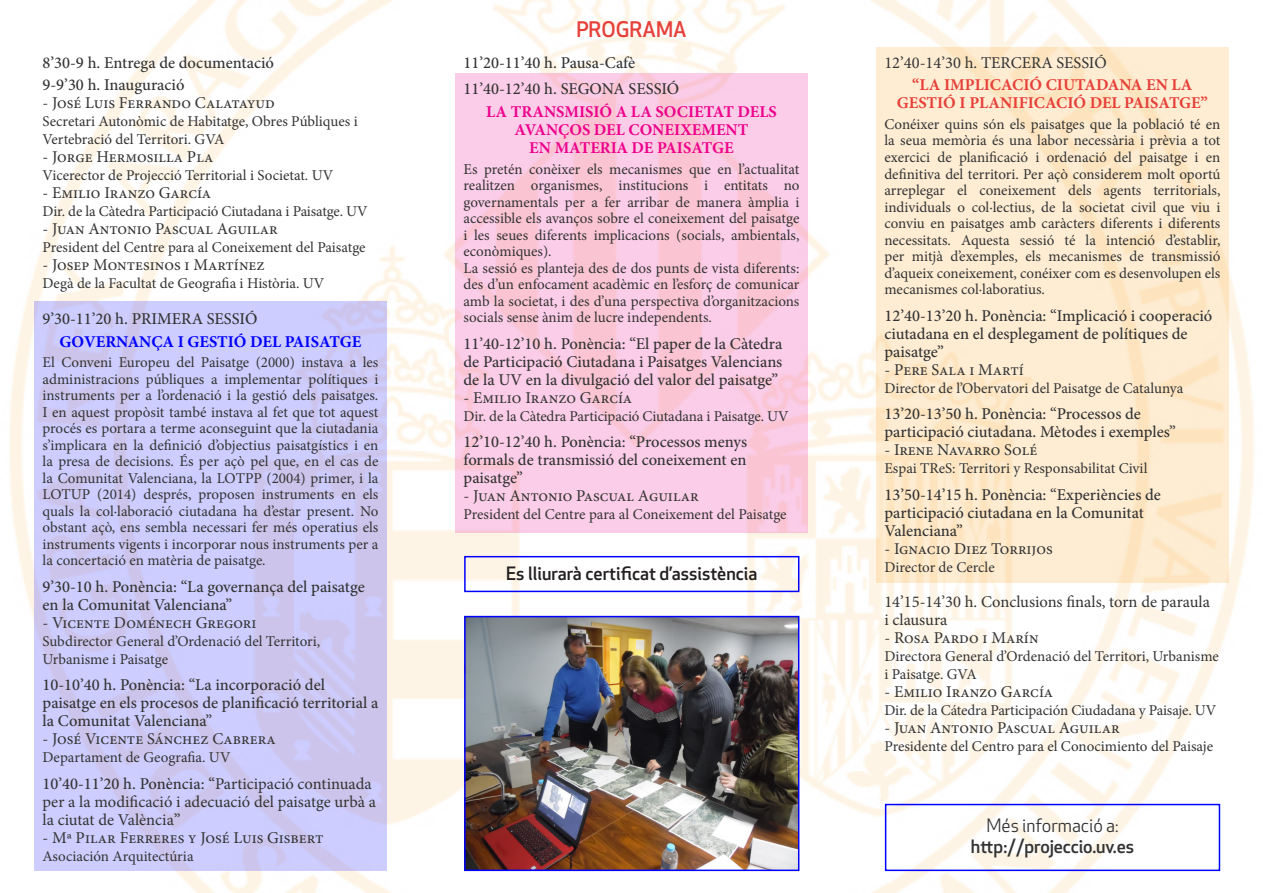
<style>
.page{position:relative;width:1263px;height:893px;background:#fff}
.page>*{position:absolute;margin:0;border:0;box-sizing:border-box;transform-origin:0 0}
.t1{font:500 21px "Apex New";color:#e64039}
.t2{font:500 18px "Apex New";color:#231f20}
.t3{font:500 18px "Apex New";letter-spacing:-.01em;color:#333}
.t4{font:18px "Apex New";color:#333}
.t5{font:500 16.5px/18px "Minion Pro";color:#333}
.t6{font:16.5px/18px "Minion Pro";color:#333}
.t7{font:700 16.5px/18px "Minion Pro";color:#ed028c;text-align:center}
.t8{font:700 16.5px/18px "Minion Pro";color:#e64039;text-align:center}
.t9{font:700 16.5px "Minion Pro";color:#00f}
.t10{font:15px/16.5px "Minion Pro";letter-spacing:-.01em;color:#333;text-align:justify}
.s1{font-weight:500}
</style>
<div class="page">
<img style="left:10px;top:0;width:1244px;height:893px">
<div style="left:885px;top:804px;width:335px;height:67px;border:2px solid #00f"></div>
<div style="left:464px;top:556px;width:335px;height:36px;border:2px solid #00f"></div>
<img style="left:467px;top:619px;width:329px;height:249px">
<div style="left:464px;top:616px;width:335px;height:255px;border:2px solid #00f"></div>
<svg style="left:34px;top:301px;width:353px;height:570px;background:#cccaf8"></svg>
<svg style="left:455px;top:73px;width:353px;height:459px;background:#facae1"></svg>
<svg style="left:876px;top:47px;width:353px;height:536px;background:#fdebce"></svg>
<p class="t5" style="left:43px;top:54px;width:233px">8’30-9 h. Entrega de documentació</p>
<p class="t5" style="left:43px;top:76px;width:144px">9-9’30 h. Inauguració</p>
<p class="t6" style="left:43px;top:94px;width:234px">- José Luis Ferrando Calatayud</p>
<p class="t10" style="left:43px;top:113px;width:317px;line-height:18px">Secretari Autonòmic de Habitatge, Obres Públiques i<br>Vertebració del Territori. GVA</p>
<p class="t6" style="left:43px;top:148px;width:173px">- Jorge Hermosilla Pla</p>
<p class="t10" style="left:43px;top:167px;width:292px">Vicerector de Projecció Territorial i Societat. UV</p>
<p class="t6" style="left:43px;top:184px;width:170px">- Emilio Iranzo García</p>
<p class="t10" style="left:43px;top:203px;width:327px">Dir. de la Càtedra Participació Ciutadana i Paisatge. UV</p>
<p class="t6" style="left:43px;top:220px;width:237px">- Juan Antonio Pascual Aguilar</p>
<p class="t10" style="left:43px;top:239px;width:325px">President del Centre para al Coneixement del Paisatge</p>
<p class="t6" style="left:43px;top:256px;width:224px">- Josep Montesinos i Martínez</p>
<p class="t10" style="left:43px;top:275px;width:283px">Degà de la Facultat de Geografia i Història. UV</p>
<p class="t5" style="left:43px;top:310px;width:216px">9’30-11’20 h. PRIMERA SESSIÓ</p>
<p class="t9" style="left:60px;top:330px;width:303px">GOVERNANÇA I GESTIÓ DEL PAISATGE</p>
<p class="t10" style="left:43px;top:354px;width:337px">El Conveni Europeu del Paisatge (2000) instava a les administracions públiques a implementar polítiques i instruments per a l’ordenació i la gestió dels paisatges.<br>I en aquest propòsit també instava al fet que tot aquest procés es portara a terme aconseguint que la ciutadania s’implicara en la definició d’objectius paisatgístics i en la presa de decisions. És per açò pel que, en el cas de la Comunitat Valenciana, la LOTPP (2004) primer, i la LOTUP (2014) després, proposen instruments en els quals la col·laboració ciutadana ha d’estar present. No obstant açò, ens sembla necessari fer més operatius els instruments vigents i incorporar nous instruments per a la concertació en matèria de paisatge.</p>
<p class="t5" style="left:43px;top:578px;width:324px">9’30-10 h. Ponència: “La governança del paisatge en la Comunitat Valenciana”</p>
<p class="t6" style="left:43px;top:614px;width:215px">- Vicente Doménech Gregori</p>
<p class="t10" style="left:43px;top:632px;width:279px;line-height:18px">Subdirector General d’Ordenació del Territori,<br>Urbanisme i Paisatge</p>
<p class="t5" style="left:43px;top:676px;width:337px">10-10’40 h. Ponència: “La incorporació del paisatge en els procesos de planificació territorial a la Comunitat Valenciana”</p>
<p class="t6" style="left:43px;top:730px;width:235px">- José Vicente Sánchez Cabrera</p>
<p class="t10" style="left:43px;top:749px;width:190px">Departament de Geografia. UV</p>
<p class="t6" style="left:43px;top:775px;width:335px"><span class="s1">10’40-11’20 h. Ponència: “</span>Participació continuada per a la modificació i adecuació del paisatge urbà a la ciutat de València<span class="s1">”</span></p>
<p class="t6" style="left:43px;top:829px;width:282px">- Mª Pilar Ferreres y José Luis Gisbert</p>
<p class="t10" style="left:43px;top:848px;width:153px">Asociación Arquitectúria</p>
<p class="t1" style="left:576px;top:15px;width:112px">PROGRAMA</p>
<p class="t5" style="left:463px;top:54px;width:173px">11’20-11’40 h. Pausa-Cafè</p>
<p class="t5" style="left:463px;top:80px;width:217px">11’40-12’40 h. SEGONA SESSIÓ</p>
<p class="t7" style="left:486px;top:102px;width:292px">LA TRANSMISIÓ A LA SOCIETAT DELS<br>AVANÇOS DEL CONEIXEMENT</p>
<p class="t7" style="left:529px;top:138px;width:206px">EN MATERIA DE PAISATGE</p>
<p class="t10" style="left:463px;top:161px;width:337px">Es pretén conèixer els mecanismes que en l’actualitat realitzen organismes, institucions i entitats no governamentals per a fer arribar de manera àmplia i accessible els avanços sobre el coneixement del paisatge i les seues diferents implicacions (socials, ambientals, econòmiques).</p>
<p class="t10" style="left:463px;top:260px;width:337px">La sessió es planteja des de dos punts de vista diferents: des d’un enfocament acadèmic en l’esforç de comunicar amb la societat, i des d’una perspectiva d’organitzacions socials sense ànim de lucre independents.</p>
<p class="t5" style="left:463px;top:334px;width:320px;text-align:justify">11’40-12’10 h. Ponència: “El paper de la Càtedra de Participació Ciutadana i Paisatges Valencians de la UV en la divulgació del valor del paisatge”</p>
<p class="t6" style="left:463px;top:388px;width:170px">- Emilio Iranzo García</p>
<p class="t10" style="left:463px;top:408px;width:327px">Dir. de la Càtedra Participació Ciutadana i Paisatge. UV</p>
<p class="t5" style="left:463px;top:433px;width:285px;text-align:justify">12’10-12’40 h. Ponència: “Processos menys formals de transmissió del coneixement en paisatge”</p>
<p class="t6" style="left:463px;top:487px;width:237px">- Juan Antonio Pascual Aguilar</p>
<p class="t10" style="left:463px;top:506px;width:325px">President del Centre para al Coneixement del Paisatge</p>
<p class="t2" style="left:506px;top:562px;width:253px">Es lliurarà certificat d’assistència</p>
<p class="t6" style="left:884px;top:54px;width:224px">12’40-14’30 h. TERCERA SESSIÓ</p>
<p class="t8" style="left:897px;top:76px;width:313px">“LA IMPLICACIÓ CIUTADANA EN LA<br>GESTIÓ I PLANIFICACIÓ DEL PAISATGE”</p>
<p class="t10" style="left:884px;top:116px;width:338px">Conéixer quins són els paisatges que la població té en la seua memòria és una labor necessària i prèvia a tot exercici de planificació i ordenació del paisatge i en definitiva del territori. Per açò considerem molt oportú arreplegar el coneixement dels agents territorials, individuals o col·lectius, de la societat civil que viu i conviu en paisatges amb caràcters diferents i diferents necessitats. Aquesta sessió té la intenció d’establir, per mitjà d’exemples, els mecanismes de transmissió d’aqueix coneixement, conéixer com es desenvolupen els mecanismes col·laboratius.</p>
<p class="t5" style="left:884px;top:306px;width:329px">12’40-13’20 h. Ponència: “Implicació i cooperació ciutadana en el desplegament de polítiques de paisatge”</p>
<p class="t6" style="left:884px;top:360px;width:141px">- Pere Sala i Martí</p>
<p class="t10" style="left:884px;top:380px;width:301px">Director de l’Obervatori del Paisatge de Catalunya</p>
<p class="t5" style="left:884px;top:405px;width:293px">13’20-13’50 h. Ponència: “Processos de participació ciutadana. Mètodes i exemples”</p>
<p class="t6" style="left:884px;top:441px;width:155px">- Irene Navarro Solé</p>
<p class="t10" style="left:884px;top:460px;width:265px">Espai TReS: Territori y Responsabilitat Civil</p>
<p class="t5" style="left:884px;top:485px;width:278px">13’50-14’15 h. Ponència: “Experiències de participació ciutadana en la Comunitat<br>Valenciana”</p>
<p class="t6" style="left:884px;top:539px;width:170px">- Ignacio Diez Torrijos</p>
<p class="t10" style="left:884px;top:559px;width:112px">Director de Cercle</p>
<p class="t6" style="left:884px;top:592px;width:327px">14’15-14’30 h. Conclusions finals, torn de paraula i clausura</p>
<p class="t6" style="left:884px;top:628px;width:156px">- Rosa Pardo i Marín</p>
<p class="t10" style="left:884px;top:647px;width:336px;line-height:18px">Directora General d’Ordenació del Territori, Urbanisme i Paisatge. GVA</p>
<p class="t6" style="left:884px;top:682px;width:170px">- Emilio Iranzo García</p>
<p class="t10" style="left:884px;top:702px;width:333px">Dir. de la Cátedra Participación Ciudadana y Paisaje. UV</p>
<p class="t6" style="left:884px;top:718px;width:237px">- Juan Antonio Pascual Aguilar</p>
<p class="t10" style="left:884px;top:738px;width:330px">Presidente del Centro para el Conocimiento del Paisaje</p>
<p class="t4" style="left:986px;top:814px;width:133px">Més informació a:</p>
<p class="t3" style="left:971px;top:835px;width:165px">http://projeccio.uv.es</p>
</div>
